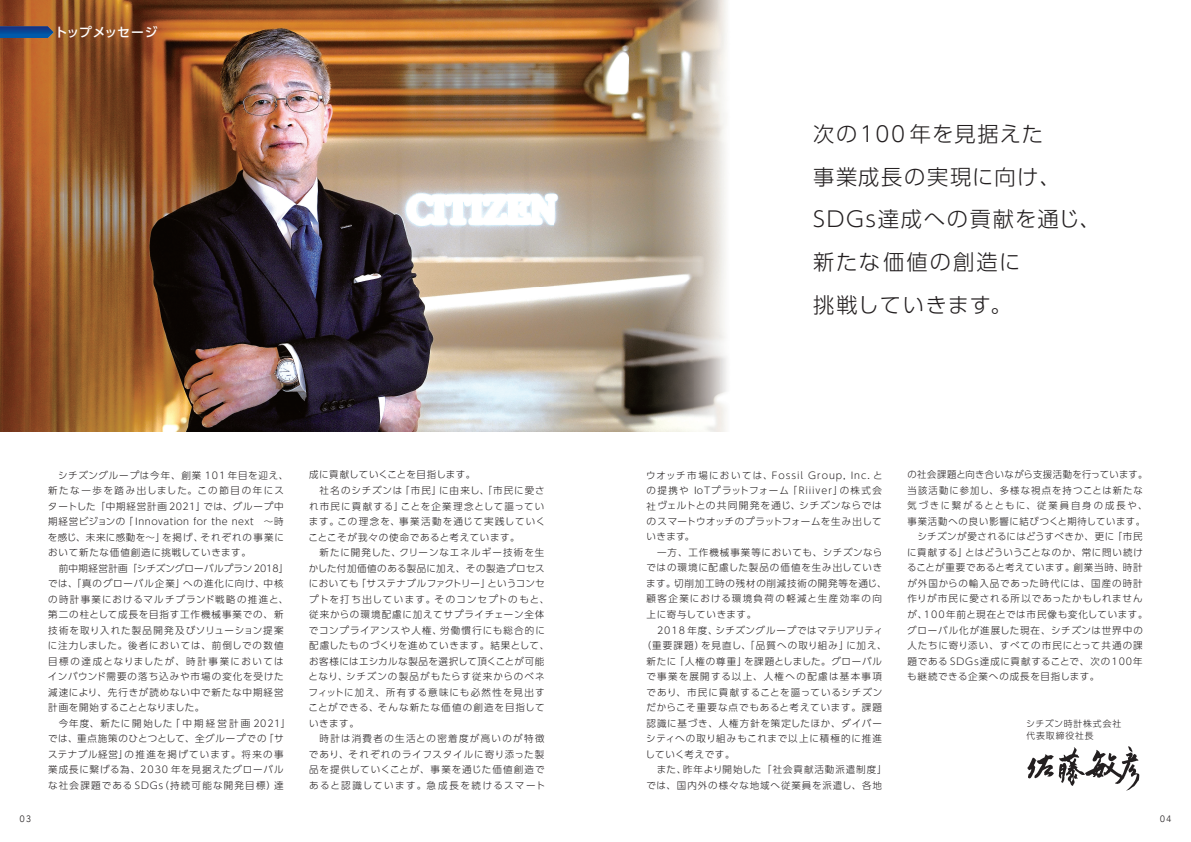
<style>
.page{position:relative;width:1191px;height:842px;background:#fff}
.page>*{position:absolute;margin:0;border:0;box-sizing:border-box;transform-origin:0 0}
.t1{font:300 21.3px/42.5px "UD Shin Go Pro";letter-spacing:.08em;color:#231f20}
.t2{font:500 12.8px "UD Shin Go Pro";letter-spacing:-.01em;color:#fff}
.t3{font:300 9.5px/15.5px "UD Shin Go Pro";letter-spacing:.085em;color:#231f20}
.t4{font:300 9.5px "UD Shin Go Pro";letter-spacing:.065em;color:#231f20}
.t5{font:300 9.5px "UD Shin Go Pro";letter-spacing:.035em;color:#231f20}
.t6{font:300 9.5px "UD Shin Go Pro";letter-spacing:.12em;color:#231f20}
.t7{font:300 9.5px "UD Shin Go Pro";letter-spacing:.15em;color:#231f20}
.t8{font:300 9.5px "UD Shin Go Pro";letter-spacing:.05em;color:#231f20}
.t9{font:300 9.5px "UD Shin Go Pro";letter-spacing:.105em;color:#231f20}
.t10{font:300 9.5px "UD Shin Go Pro";letter-spacing:.2em;color:#231f20}
.t11{font:300 9.5px "UD Shin Go Pro";letter-spacing:.045em;color:#231f20}
.t12{font:300 9.2px "Avenir";color:#231f20}
.t13{font:300 8.9px/11.3px "UD Shin Go Pro";letter-spacing:.1em;color:#231f20}
</style>
<div class="page">
<img style="left:0;top:0;width:727px;height:431px">
<svg style="left:0;top:26px;width:53px;height:12px"></svg>
<svg style="left:1027px;top:746px;width:112px;height:45px"></svg>
<h2 class="t2" style="left:55px;top:22px;width:104px">トップメッセージ</h2>
<p class="t12" style="left:20px;top:813px;width:12px">03</p>
<p class="t3" style="left:48px;top:467px;width:242px">　シチズングループは今年、創業 101 年目を迎え、新たな一歩を踏み出しました。この節目の年にスタートした「中期経営計画 2021」では、グループ中期経営ビジョンの「 Innovation for the next　～時を感じ、未来に感動を～」を掲げ、それぞれの事業において新たな価値創造に挑戦していきます。</p>
<p class="t3" style="left:48px;top:560px;width:242px;text-indent:11px">前中期経営計画「シチズングローバルプラン2018」では、「真のグローバル企業」への進化に向け、中核の時計事業におけるマルチブランド戦略の推進と、第二の柱として成長を目指す工作機械事業での、新技術を取り入れた製品開発及びソリューション提案に注力しました。後者においては、前倒しでの数値目標の達成となりましたが、時計事業においてはインバウンド需要の落ち込みや市場の変化を受けた減速により、先行きが読めない中で新たな中期経営計画を開始することとなりました。</p>
<p class="t3" style="left:48px;top:715px;width:244px;text-indent:11px">今年度、新たに開始した「中期経営計画 2021」では、重点施策のひとつとして、全グループでの「サステナブル経営」の推進を掲げています。将来の事業成長に繋げる為、2030 年を見据えたグローバルな社会課題である SDGｓ（持続可能な開発目標）達</p>
<p class="t3" style="left:308px;top:467px;width:242px">成に貢献していくことを目指します。<br>　社名のシチズンは「市民」に由来し、「市民に愛され市民に貢献する」ことを企業理念として謳っています。この理念を、事業活動を通じて実践していくことこそが我々の使命であると考えています。<br>　新たに開発した、クリーンなエネルギー技術を生かした付加価値のある製品に加え、その製造プロセスにおいても「サステナブルファクトリー」というコンセプトを打ち出しています。そのコンセプトのもと、従来からの環境配慮に加えてサプライチェーン全体でコンプライアンスや人権、労働慣行にも総合的に配慮したものづくりを進めていきます。結果として、お客様にはエシカルな製品を選択して頂くことが可能となり、シチズンの製品がもたらす従来からのベネフィットに加え、所有する意味にも必然性を見出すことができる、そんな新たな価値の創造を目指していきます。<br>　時計は消費者の生活との密着度が高いのが特徴であり、それぞれのライフスタイルに寄り添った製品を提供していくことが、事業を通じた価値創造であると認識しています。急成長を続けるスマート</p>
<h1 class="t1" style="left:813px;top:112px;width:289px">次の100 年を見据えた<br>事業成長の実現に向け、<br>SDGｓ達成への貢献を通じ、新たな価値の創造に<br>挑戦していきます。</h1>
<p class="t3" style="left:646px;top:467px;width:238px">ウオッチ市場においては、Fossil Group, Inc. と</p>
<p class="t3" style="left:646px;top:482px;width:237px">の提携や IoＴプラットフォーム「Riiiver」の株式会</p>
<p class="t3" style="left:646px;top:498px;width:237px">社ヴェルトとの共同開発を通じ、シチズンならでは</p>
<p class="t5" style="left:646px;top:514px;width:237px">のスマートウオッチのプラットフォームを生み出して</p>
<p class="t3" style="left:646px;top:529px;width:49px">いきます。</p>
<p class="t3" style="left:646px;top:544px;width:237px">　一方、工作機械事業等においても、シチズンなら</p>
<p class="t3" style="left:646px;top:560px;width:237px">ではの環境に配慮した製品の価値を生み出していき</p>
<p class="t3" style="left:646px;top:575px;width:242px">ます。切削加工時の残材の削減技術の開発等を通じ、</p>
<p class="t7" style="left:646px;top:591px;width:237px">顧客企業における環境負荷の軽減と生産効率の向</p>
<p class="t4" style="left:646px;top:607px;width:111px">上に寄与していきます。</p>
<p class="t4" style="left:646px;top:622px;width:238px">　2018 年度、シチズングループではマテリアリティ</p>
<p class="t6" style="left:642px;top:638px;width:246px">（重要課題）を見直し、「品質への取り組み」に加え、</p>
<p class="t3" style="left:646px;top:653px;width:237px">新たに「人権の尊重」を課題としました。グローバル</p>
<p class="t7" style="left:646px;top:669px;width:237px">で事業を展開する以上、人権への配慮は基本事項</p>
<p class="t9" style="left:646px;top:684px;width:237px">であり、市民に貢献することを謳っているシチズン</p>
<p class="t3" style="left:646px;top:699px;width:237px">だからこそ重要な点でもあると考えています。課題</p>
<p class="t3" style="left:646px;top:715px;width:237px">認識に基づき、人権方針を策定したほか、ダイバー</p>
<p class="t3" style="left:646px;top:730px;width:237px">シティへの取り組みもこれまで以上に積極的に推進</p>
<p class="t11" style="left:645px;top:746px;width:91px">していく考えです。</p>
<p class="t3" style="left:646px;top:761px;width:242px">　また、昨年より開始した「社会貢献活動派遣制度」</p>
<p class="t3" style="left:646px;top:777px;width:237px">では、国内外の様々な地域へ従業員を派遣し、各地</p>
<p class="t5" style="left:907px;top:467px;width:241px">の社会課題と向き合いながら支援活動を行っています。</p>
<p class="t6" style="left:907px;top:483px;width:237px">当該活動に参加し、多様な視点を持つことは新たな</p>
<p class="t10" style="left:907px;top:498px;width:241px">気づきに繋がるとともに、従業員自身の成長や、</p>
<p class="t3" style="left:907px;top:513px;width:239px">事業活動への良い影響に結びつくと期待しています。</p>
<p class="t8" style="left:917px;top:529px;width:227px">シチズンが愛されるにはどうすべきか、更に「市民</p>
<p class="t3" style="left:907px;top:544px;width:237px">に貢献する」とはどういうことなのか、常に問い続け</p>
<p class="t4" style="left:907px;top:560px;width:237px">ることが重要であると考えています。創業当時、時計</p>
<p class="t3" style="left:907px;top:575px;width:237px">が外国からの輸入品であった時代には、国産の時計</p>
<p class="t3" style="left:907px;top:591px;width:237px">作りが市民に愛される所以であったかもしれません</p>
<p class="t3" style="left:907px;top:606px;width:242px">が、100年前と現在とでは市民像も変化しています。</p>
<p class="t3" style="left:907px;top:622px;width:237px">グローバル化が進展した現在、シチズンは世界中の</p>
<p class="t3" style="left:907px;top:637px;width:237px">人たちに寄り添い、すべての市民にとって共通の課</p>
<p class="t3" style="left:907px;top:653px;width:237px">題である SDGs達成に貢献することで、次の100年</p>
<p class="t3" style="left:907px;top:668px;width:194px">も継続できる企業への成長を目指します。</p>
<p class="t13" style="left:1026px;top:718px;width:97px">シチズン時計株式会社代表取締役社長</p>
<p class="t12" style="left:1160px;top:813px;width:12px">04</p>
</div>
